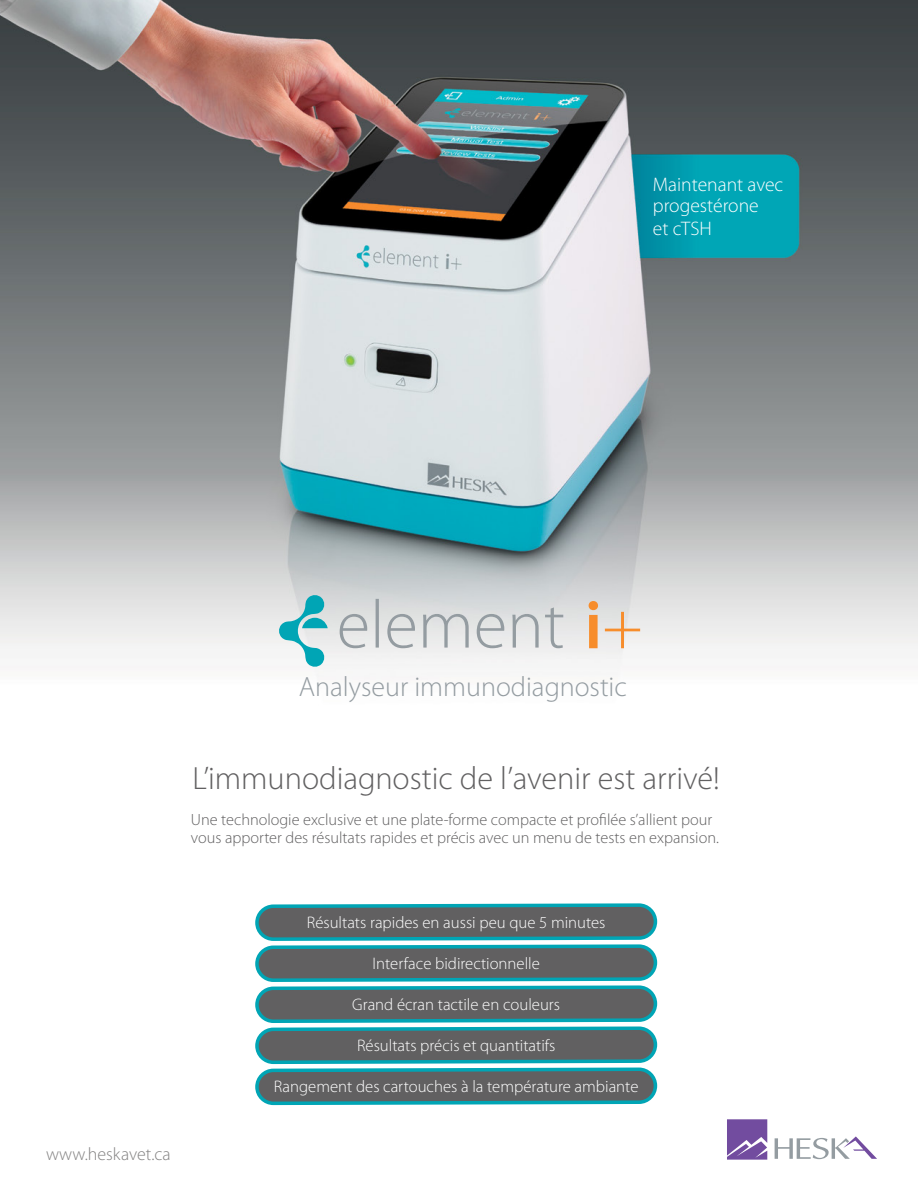
<style>
.page{position:relative;width:918px;height:1188px;background:#fff}
.page>*{position:absolute;margin:0;border:0;box-sizing:border-box;transform-origin:0 0}
.t1{font:300 32.25px "Myriad Pro";color:#616061}
.t2{font:300 28.05px "Myriad Pro";color:#949ca1}
.t3{font:300 19.65px/21px "Myriad Pro";color:#fff}
.t4{font:300 18px "Myriad Pro";color:#848383}
.t5{font:300 16.8px "Myriad Pro";color:#fff}
.t6{font:300 16.35px/18px "Myriad Pro";color:#616061}
</style>
<div class="page">
<img style="left:0;top:0;width:918px;height:666px">
<svg style="left:589px;top:601px;width:51px;height:47px;background:#e9d2bc"></svg>
<svg style="left:278px;top:594px;width:50px;height:74px"></svg>
<svg style="left:340px;top:599px;width:223px;height:49px;background:#d4d6d7"></svg>
<svg style="left:727px;top:1119px;width:150px;height:41px"></svg>
<svg style="left:255px;top:903px;width:403px;height:203px;background:#637f83"></svg>
<p class="t3" style="left:653px;top:174px;width:132px">Maintenant avec progestérone</p>
<p class="t3" style="left:653px;top:219px;width:60px">et cTSH</p>
<h2 class="t2" style="left:299px;top:672px;width:330px">Analyseur immunodiagnostic</h2>
<h1 class="t1" style="left:192px;top:761px;width:529px">L’immunodiagnostic de l’avenir est arrivé!</h1>
<p class="t6" style="left:191px;top:811px;width:530px">Une technologie exclusive et une plate-forme compacte et profilée s’allient pour vous apporter des résultats rapides et précis avec un menu de tests en expansion.</p>
<p class="t4" style="left:46px;top:1144px;width:126px">www.heskavet.ca</p>
<p class="t5" style="left:307px;top:913px;width:300px">Résultats rapides en aussi peu que 5 minutes</p>
<p class="t5" style="left:372px;top:954px;width:169px">Interface bidirectionnelle</p>
<p class="t5" style="left:352px;top:995px;width:209px">Grand écran tactile en couleurs</p>
<p class="t5" style="left:357px;top:1036px;width:200px">Résultats précis et quantitatifs</p>
<p class="t5" style="left:274px;top:1077px;width:366px">Rangement des cartouches à la température ambiante</p>
</div>
